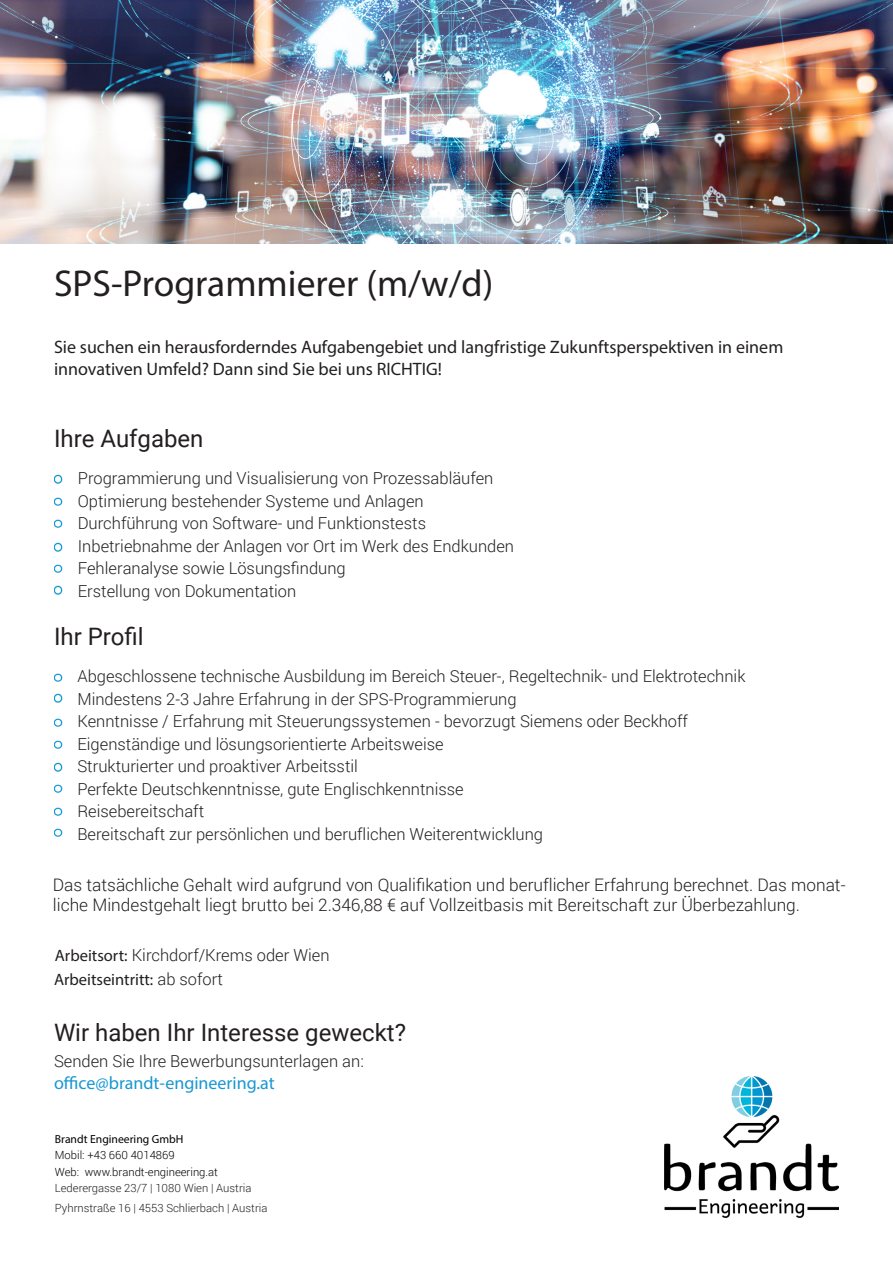
<style>
.page{position:relative;width:893px;height:1263px;background:#fff}
.page>*{position:absolute;margin:0;border:0;box-sizing:border-box;transform-origin:0 0}
.t1{font:37.5px "Myriad Pro";color:#231f20}
.t2{font:24px "Roboto";color:#231f20}
.t3{font:18px "Myriad Pro";color:#231f20}
.t4{font:18px "Myriad Pro";color:#1997d2}
.t5{font:300 17.25px/20.7px "Roboto";color:#231f20}
.t6{font:300 16.5px "Roboto";color:#231f20}
.t7{font:16.5px "Myriad Pro";color:#231f20}
.t8{font:11.7px "Myriad Pro";color:#000001}
.t9{font:300 11.25px "Roboto";color:#231f20}
.t10{font:300 11.25px "Roboto";color:#000001}
.s1{font-family:"Myriad Pro";font-weight:400}
.s2{font-family:"Roboto";font-weight:300}
</style>
<div class="page">
<img style="left:664px;top:1076px;width:175px;height:142px">
<svg style="left:54px;top:475px;width:8px;height:8px"></svg>
<svg style="left:54px;top:519px;width:8px;height:8px"></svg>
<svg style="left:54px;top:497px;width:8px;height:9px"></svg>
<svg style="left:54px;top:543px;width:8px;height:8px"></svg>
<svg style="left:54px;top:586px;width:8px;height:8px"></svg>
<svg style="left:54px;top:564px;width:8px;height:9px"></svg>
<svg style="left:54px;top:673px;width:8px;height:9px"></svg>
<svg style="left:54px;top:719px;width:8px;height:8px"></svg>
<svg style="left:54px;top:694px;width:8px;height:8px"></svg>
<svg style="left:54px;top:740px;width:8px;height:8px"></svg>
<svg style="left:54px;top:784px;width:8px;height:9px"></svg>
<svg style="left:54px;top:763px;width:8px;height:8px"></svg>
<svg style="left:54px;top:829px;width:8px;height:8px"></svg>
<svg style="left:54px;top:807px;width:8px;height:8px"></svg>
<img style="left:0;top:0;width:893px;height:244px">
<p class="t1" style="left:54px;top:260px;width:441px">SPS-Programmierer (m/w/d)</p>
<p class="t3" style="left:54px;top:336px;width:731px">Sie suchen ein herausforderndes Aufgabengebiet und langfristige Zukunftsperspektiven in einem</p>
<p class="t3" style="left:54px;top:358px;width:389px">innovativen Umfeld? Dann sind Sie bei uns RICHTIG!</p>
<p class="t2" style="left:54px;top:421px;width:151px">Ihre Aufgaben</p>
<p class="t6" style="left:78px;top:467px;width:417px">Programmierung und Visualisierung von Prozessabläufen</p>
<p class="t6" style="left:78px;top:490px;width:347px">Optimierung bestehender Systeme und Anlagen</p>
<p class="t6" style="left:78px;top:512px;width:350px">Durchführung von Software- und Funktionstests</p>
<p class="t6" style="left:78px;top:535px;width:438px">Inbetriebnahme der Anlagen vor Ort im Werk des Endkunden</p>
<p class="t6" style="left:78px;top:557px;width:269px">Fehleranalyse sowie Lösungsfindung</p>
<p class="t6" style="left:78px;top:580px;width:220px">Erstellung von Dokumentation</p>
<p class="t2" style="left:54px;top:620px;width:91px">Ihr Profil</p>
<p class="t6" style="left:77px;top:665px;width:670px">Abgeschlossene technische Ausbildung im Bereich Steuer-, Regeltechnik- und Elektrotechnik</p>
<p class="t6" style="left:77px;top:687px;width:441px">Mindestens 2-3 Jahre Erfahrung in der SPS-Programmierung</p>
<p class="t6" style="left:77px;top:710px;width:612px">Kenntnisse / Erfahrung mit Steuerungssystemen - bevorzugt Siemens oder Beckhoff</p>
<p class="t6" style="left:77px;top:732px;width:368px">Eigenständige und lösungsorientierte Arbeitsweise</p>
<p class="t6" style="left:77px;top:755px;width:282px">Strukturierter und proaktiver Arbeitsstil</p>
<p class="t6" style="left:77px;top:777px;width:388px">Perfekte Deutschkenntnisse, gute Englischkenntnisse</p>
<p class="t6" style="left:77px;top:800px;width:128px">Reisebereitschaft</p>
<p class="t6" style="left:77px;top:822px;width:467px">Bereitschaft zur persönlichen und beruflichen Weiterentwicklung</p>
<p class="t5" style="left:53px;top:874px;width:794px">Das tatsächliche Gehalt wird aufgrund von Qualifikation und beruflicher Erfahrung berechnet. Das monat&shy;liche Mindestgehalt liegt brutto bei 2.346,88 € auf Vollzeitbasis mit Bereitschaft zur Überbezahlung.</p>
<p class="t6" style="left:55px;top:943px;width:276px"><span class="s1">Arbeitsort:</span> Kirchdorf/Krems oder Wien</p>
<p class="t7" style="left:54px;top:970px;width:171px">Arbeitseintritt: <span class="s2">ab sofort</span></p>
<p class="t2" style="left:54px;top:1016px;width:354px">Wir haben Ihr Interesse geweckt?</p>
<p class="t6" style="left:54px;top:1050px;width:311px">Senden Sie Ihre Bewerbungsunterlagen an:</p>
<p class="t4" style="left:54px;top:1071px;width:222px">office@brandt-engineering.at</p>
<p class="t8" style="left:55px;top:1131px;width:130px">Brandt Engineering GmbH</p>
<p class="t10" style="left:55px;top:1147px;width:121px">Mobil: +43 660 4014869</p>
<p class="t10" style="left:55px;top:1164px;width:165px">Web: www.brandt-engineering.at</p>
<p class="t9" style="left:55px;top:1180px;width:198px">Lederergasse 23/7 | 1080 Wien | Austria</p>
<p class="t9" style="left:55px;top:1200px;width:214px">Pyhrnstraße 16 | 4553 Schlierbach | Austria</p>
</div>
